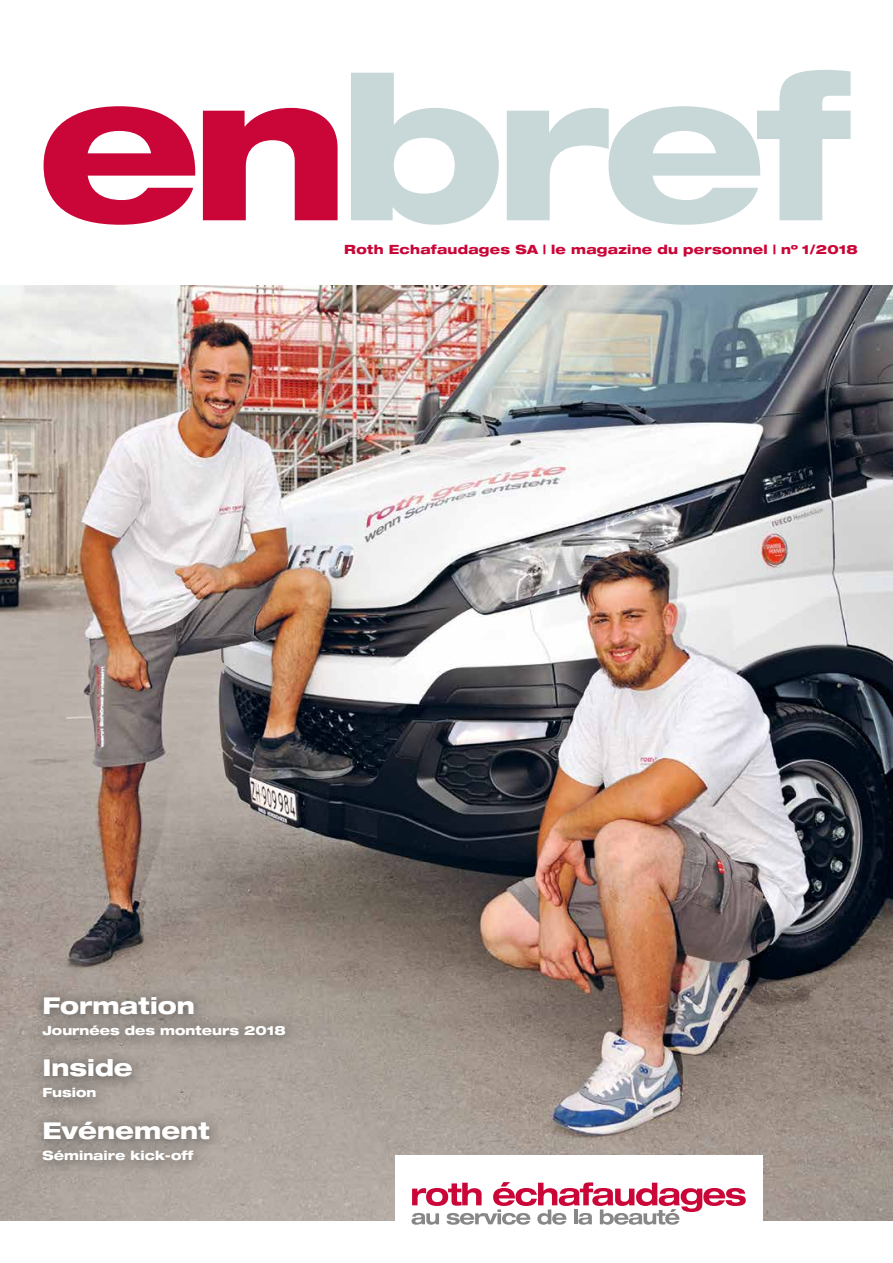
<style>
.page{position:relative;width:893px;height:1263px;background:#fff}
.page>*{position:absolute;margin:0;border:0;box-sizing:border-box;transform-origin:0 0}
.t1{font:800 expanded 202.2px "Helvetica Neue";letter-spacing:-.045em;color:#c8d7d7}
.t2{font:800 expanded 23.25px "Helvetica Neue";color:#fff}
.t3{font:800 expanded 12.75px "Helvetica Neue";letter-spacing:.02em;color:#ca0538}
.t4{font:800 expanded 12.75px "Helvetica Neue";color:#fff}
.s1{color:#ca0538}
</style>
<div class="page">
<img style="left:0;top:286px;width:893px;height:934px">
<div style="left:395px;top:1156px;width:368px;height:107px;background:#fff"></div>
<svg style="left:412px;top:1182px;width:334px;height:43px"></svg>
<div style="left:31px;top:985px;width:269px;height:190px;background:#000;opacity:.55"></div>
<h1 class="t1" style="left:37px;top:18px;width:815px"><span class="s1">en</span>bref</h1>
<p class="t3" style="left:344px;top:242px;width:515px">Roth Echafaudages SA | le magazine du personnel | nº 1/2018</p>
<h2 class="t2" style="left:43px;top:991px;width:154px">Formation</h2>
<p class="t4" style="left:43px;top:1022px;width:245px">Journées des monteurs 2018</p>
<h2 class="t2" style="left:43px;top:1053px;width:92px">Inside</h2>
<p class="t4" style="left:43px;top:1085px;width:55px">Fusion</p>
<h2 class="t2" style="left:43px;top:1115px;width:169px">Evénement</h2>
<p class="t4" style="left:43px;top:1147px;width:152px">Séminaire kick-off</p>
</div>
